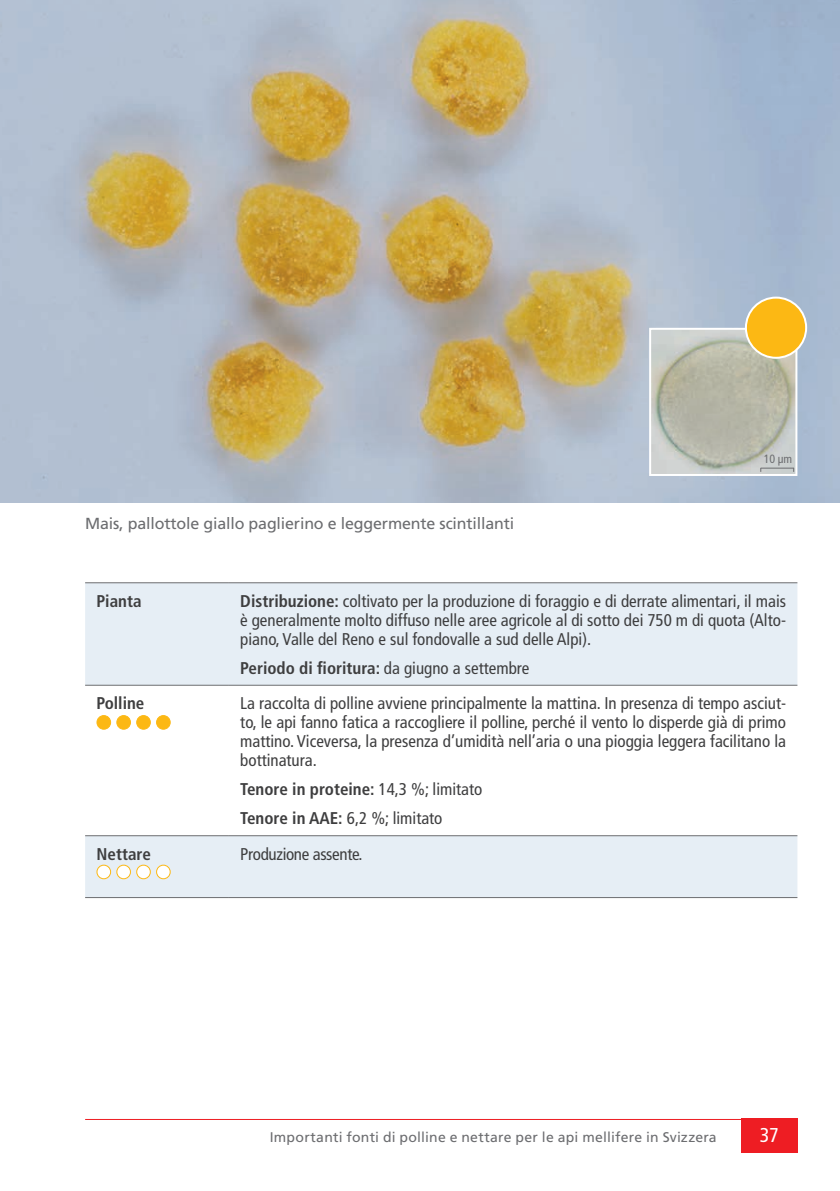
<style>
.page{position:relative;width:840px;height:1191px;background:#fff}
.page>*{position:absolute;margin:0;border:0;box-sizing:border-box;transform-origin:0 0}
.t1{font:condensed 20px "Frutiger";color:#fff}
.t2{font:condensed 17px/19px "Frutiger LT Std";color:#3e3e3f;text-align:justify}
.t3{font:700 condensed 17px "Frutiger LT Std";color:#3e3e3f}
.t4{font:condensed 17px "Frutiger LT Std";letter-spacing:-.02em;color:#3e3e3f}
.t5{font:16px "Frutiger";letter-spacing:-.01em;color:#6c6d70}
.t6{font:14px "Frutiger";letter-spacing:.015em;color:#6c6d70}
.t7{font:condensed 12px "Frutiger LT Std";color:#6c6d70}
.s1{font-weight:700}
.s2{font-weight:400}
</style>
<div class="page">
<hr style="left:85px;top:1119px;width:712px;height:1px;background:#ee1d23">
<div style="left:740px;top:1119px;width:57px;height:34px;background:#ee1d23"></div>
<img style="left:0;top:0;width:839px;height:503px">
<div style="left:85px;top:583px;width:712px;height:314px;background:#e6eef5"></div>
<svg style="left:85px;top:685px;width:712px;height:150px"></svg>
<hr style="left:229px;top:582px;width:568px;height:1px;background:#6c6d70">
<hr style="left:229px;top:684px;width:568px;height:1px;background:#6c6d70">
<hr style="left:229px;top:835px;width:568px;height:1px;background:#6c6d70">
<hr style="left:229px;top:897px;width:568px;height:1px;background:#6c6d70">
<hr style="left:85px;top:582px;width:144px;height:1px;background:#6c6d70">
<hr style="left:85px;top:684px;width:144px;height:1px;background:#6c6d70">
<hr style="left:85px;top:835px;width:144px;height:1px;background:#6c6d70">
<hr style="left:85px;top:897px;width:144px;height:1px;background:#6c6d70">
<img style="left:651px;top:331px;width:143px;height:142px">
<div style="left:648px;top:328px;width:149px;height:148px;border:2px solid #fff"></div>
<div style="left:745px;top:298px;width:60px;height:60px;background:#fcb814;border-radius:50%"></div>
<div style="left:744px;top:297px;width:62px;height:62px;border:2px solid #fff;border-radius:50%"></div>
<div style="left:97px;top:865px;width:13px;height:13px;background:#fff;border-radius:50%"></div>
<div style="left:96px;top:864px;width:15px;height:15px;border:1px solid #fcb814;border-radius:50%"></div>
<div style="left:117px;top:865px;width:13px;height:13px;background:#fff;border-radius:50%"></div>
<div style="left:116px;top:864px;width:15px;height:15px;border:1px solid #fcb814;border-radius:50%"></div>
<div style="left:137px;top:865px;width:13px;height:13px;background:#fff;border-radius:50%"></div>
<div style="left:136px;top:864px;width:15px;height:15px;border:1px solid #fcb814;border-radius:50%"></div>
<div style="left:156px;top:865px;width:14px;height:13px;background:#fff;border-radius:50%"></div>
<div style="left:156px;top:864px;width:15px;height:15px;border:1px solid #fcb814;border-radius:50%"></div>
<div style="left:97px;top:715px;width:13px;height:14px;background:#fcb814;border-radius:50%"></div>
<div style="left:96px;top:715px;width:15px;height:14px;border:1px solid #fcb814;border-radius:50%"></div>
<div style="left:117px;top:715px;width:13px;height:14px;background:#fcb814;border-radius:50%"></div>
<div style="left:116px;top:715px;width:15px;height:14px;border:1px solid #fcb814;border-radius:50%"></div>
<div style="left:137px;top:715px;width:13px;height:14px;background:#fcb814;border-radius:50%"></div>
<div style="left:136px;top:715px;width:15px;height:14px;border:1px solid #fcb814;border-radius:50%"></div>
<div style="left:156px;top:715px;width:14px;height:14px;background:#fcb814;border-radius:50%"></div>
<div style="left:156px;top:715px;width:15px;height:14px;border:1px solid #fcb814;border-radius:50%"></div>
<hr style="left:760px;top:468px;width:33px;height:1px;background:#6c6d70">
<p class="t5" style="left:85px;top:513px;width:430px">Mais, pallottole giallo paglierino e leggermente scintillanti</p>
<p class="t7" style="left:763px;top:451px;width:30px">10 µm</p>
<p class="t3" style="left:96px;top:591px;width:47px">Pianta</p>
<p class="t2" style="left:240px;top:591px;width:547px"><span class="s1">Distribuzione:</span> coltivato per la produzione di foraggio e di derrate alimentari, il mais è generalmente molto diffuso nelle aree agricole al di sotto dei 750 m di quota (Alto&shy;piano, Valle del Reno e sul fondovalle a sud delle Alpi).</p>
<p class="t3" style="left:240px;top:658px;width:290px">Periodo di fioritura: <span class="s2">da giugno a settembre</span></p>
<p class="t3" style="left:96px;top:693px;width:49px">Polline</p>
<p class="t2" style="left:240px;top:694px;width:547px">La raccolta di polline avviene principalmente la mattina. In presenza di tempo asciut&shy;to, le api fanno fatica a raccogliere il polline, perché il vento lo disperde già di primo mattino. Viceversa, la presenza d’umidità nell’aria o una pioggia leggera facilitano la bottinatura.</p>
<p class="t3" style="left:240px;top:779px;width:243px">Tenore in proteine: <span class="s2">14,3 %; limitato</span></p>
<p class="t2" style="left:240px;top:809px;width:203px"><span class="s1">Tenore in AAE:</span> 6,2 %; limitato</p>
<p class="t3" style="left:96px;top:844px;width:56px">Nettare</p>
<p class="t4" style="left:240px;top:844px;width:124px">Produzione assente.</p>
<p class="t6" style="left:269px;top:1128px;width:448px">Importanti fonti di polline e nettare per le api mellifere in Svizzera</p>
<p class="t1" style="left:759px;top:1123px;width:21px">37</p>
</div>
